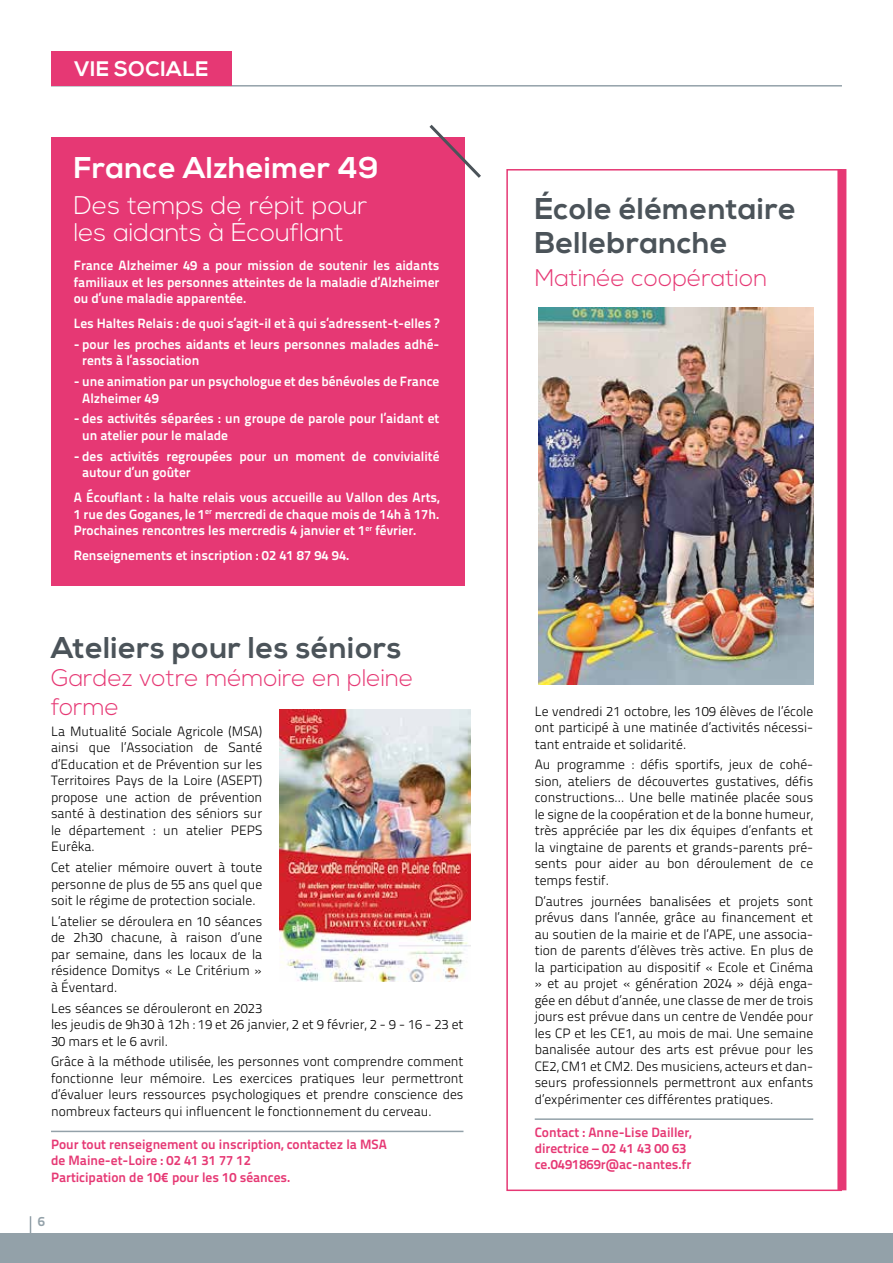
<style>
.page{position:relative;width:893px;height:1263px;background:#fff}
.page>*{position:absolute;margin:0;border:0;box-sizing:border-box;transform-origin:0 0}
.t1{font:700 30px/34.5px "Nexa";letter-spacing:.02em;color:#4b5359}
.t2{font:700 30px "Nexa";letter-spacing:.02em;color:#fff}
.t3{font:300 25.5px/27px "Nexa";color:#fff}
.t4{font:300 24px/28.8px "Nexa";color:#e63874}
.t5{font:700 21px "Nexa";letter-spacing:.02em;color:#fff}
.t6{font:13.5px/16.5px "Titillium Text 22 L 250 wt";color:#000;text-align:justify}
.t7{font:13.5px/16.5px "Titillium Text 22 L 800 wt";color:#fff}
.t8{font:13.5px/16.2px "Titillium Text 22 L 800 wt";color:#e63874}
.t9{font:13.5px "Titillium Text 22 L 800 wt";color:#93a1a9}
</style>
<div class="page">
<hr style="left:51px;top:85px;width:791px;height:2px;background:#93a1a9">
<div style="left:0;top:1232px;width:893px;height:31px;background:#93a1a9"></div>
<svg style="left:30px;top:1216px;width:1px;height:16px"></svg>
<div style="left:51px;top:51px;width:181px;height:34px;background:#e63874"></div>
<div style="left:51px;top:137px;width:414px;height:448px;background:#e63874"></div>
<hr style="left:535px;top:1118px;width:278px;height:2px;background:#93a1a9">
<hr style="left:51px;top:1131px;width:412px;height:1px;background:#93a1a9">
<svg style="left:429px;top:124px;width:52px;height:54px"></svg>
<div style="left:837px;top:169px;width:9px;height:1021px;background:#e63874"></div>
<img style="left:539px;top:308px;width:275px;height:377px">
<img style="left:279px;top:709px;width:192px;height:273px">
<h3 class="t5" style="left:74px;top:57px;width:136px">VIE SOCIALE</h3>
<h1 class="t2" style="left:74px;top:151px;width:307px">France Alzheimer 49</h1>
<h2 class="t3" style="left:74px;top:193px;width:295px">Des temps de répit pour les aidants à Écouflant</h2>
<p class="t7" style="left:74px;top:256px;width:367px;text-align:justify">France Alzheimer 49 a pour mission de soutenir les aidants familiaux et les personnes atteintes de la maladie d’Alzheimer ou d’une maladie apparentée.</p>
<p class="t7" style="left:74px;top:314px;width:367px">Les Haltes Relais : de quoi s’agit-il et à qui s’adressent-t-elles ?</p>
<p class="t7" style="left:82px;top:335px;width:359px;text-indent:-9px">- pour les proches aidants et leurs personnes malades adhé&shy;rents à l’association</p>
<p class="t7" style="left:82px;top:372px;width:359px;text-indent:-9px">- une animation par un psychologue et des bénévoles de France<br>Alzheimer 49</p>
<p class="t7" style="left:82px;top:410px;width:359px;text-indent:-9px">- des activités séparées : un groupe de parole pour l’aidant et un atelier pour le malade</p>
<p class="t7" style="left:82px;top:447px;width:359px;text-indent:-9px">- des activités regroupées pour un moment de convivialité autour d’un goûter</p>
<p class="t7" style="left:74px;top:488px;width:367px;text-align:justify">A Écouflant : la halte relais vous accueille au Vallon des Arts, 1 rue des Goganes, le 1<sup>er</sup> mercredi de chaque mois de 14h à 17h.<br>Prochaines rencontres les mercredis 4 janvier et 1<sup>er</sup> février.</p>
<p class="t7" style="left:74px;top:546px;width:277px">Renseignements et inscription : 02 41 87 94 94.</p>
<h1 class="t1" style="left:51px;top:631px;width:352px">Ateliers pour les séniors</h1>
<h3 class="t4" style="left:51px;top:665px;width:364px">Gardez votre mémoire en pleine forme</h3>
<p class="t6" style="left:51px;top:722px;width:213px">La Mutualité Sociale Agricole (MSA) ainsi que l’Association de Santé d’Education et de Prévention sur les Territoires Pays de la Loire (ASEPT) propose une action de prévention santé à destination des séniors sur le département : un atelier PEPS Eurêka.</p>
<p class="t6" style="left:51px;top:858px;width:213px">Cet atelier mémoire ouvert à toute personne de plus de 55 ans quel que soit le régime de protection sociale.</p>
<p class="t6" style="left:51px;top:912px;width:213px">L’atelier se déroulera en 10 séances de 2h30 chacune, à raison d’une par semaine, dans les locaux de la résidence Domitys « Le Critérium » à Éventard.</p>
<p class="t6" style="left:51px;top:999px;width:414px;text-align:left">Les séances se dérouleront en 2023<br>les jeudis de 9h30 à 12h : 19 et 26 janvier, 2 et 9 février, 2 - 9 - 16 - 23 et<br>30 mars et le 6 avril.</p>
<p class="t6" style="left:51px;top:1053px;width:414px">Grâce à la méthode utilisée, les personnes vont comprendre comment fonctionne leur mémoire. Les exercices pratiques leur permettront d’évaluer leurs ressources psychologiques et prendre conscience des nombreux facteurs qui influencent le fonctionnement du cerveau.</p>
<p class="t8" style="left:51px;top:1135px;width:337px">Pour tout renseignement ou inscription, contactez la MSA de Maine-et-Loire : 02 41 31 77 12<br>Participation de 10€ pour les 10 séances.</p>
<p class="t9" style="left:38px;top:1211px;width:9px">6</p>
<h1 class="t1" style="left:535px;top:192px;width:263px">École élémentaire<br>Bellebranche</h1>
<h3 class="t4" style="left:535px;top:265px;width:234px">Matinée coopération</h3>
<p class="t6" style="left:535px;top:702px;width:280px">Le vendredi 21 octobre, les 109 élèves de l’école ont participé à une matinée d’activités nécessi&shy;tant entraide et solidarité.</p>
<p class="t6" style="left:535px;top:756px;width:280px">Au programme : défis sportifs, jeux de cohé&shy;sion, ateliers de découvertes gustatives, défis constructions... Une belle matinée placée sous le signe de la coopération et de la bonne humeur, très appréciée par les dix équipes d’enfants et la vingtaine de parents et grands-parents pré&shy;sents pour aider au bon déroulement de ce temps festif.</p>
<p class="t6" style="left:535px;top:892px;width:280px">D’autres journées banalisées et projets sont prévus dans l’année, grâce au financement et au soutien de la mairie et de l’APE, une associa&shy;tion de parents d’élèves très active. En plus de la participation au dispositif « Ecole et Cinéma » et au projet « génération 2024 » déjà enga&shy;gée en début d’année, une classe de mer de trois jours est prévue dans un centre de Vendée pour les CP et les CE1, au mois de mai. Une semaine banalisée autour des arts est prévue pour les CE2, CM1 et CM2. Des musiciens, acteurs et dan&shy;seurs professionnels permettront aux enfants d’expérimenter ces différentes pratiques.</p>
<p class="t8" style="left:535px;top:1123px;width:158px">Contact : Anne-Lise Dailler, directrice – 02 41 43 00 63 ce.0491869r@ac-nantes.fr</p>
</div>
